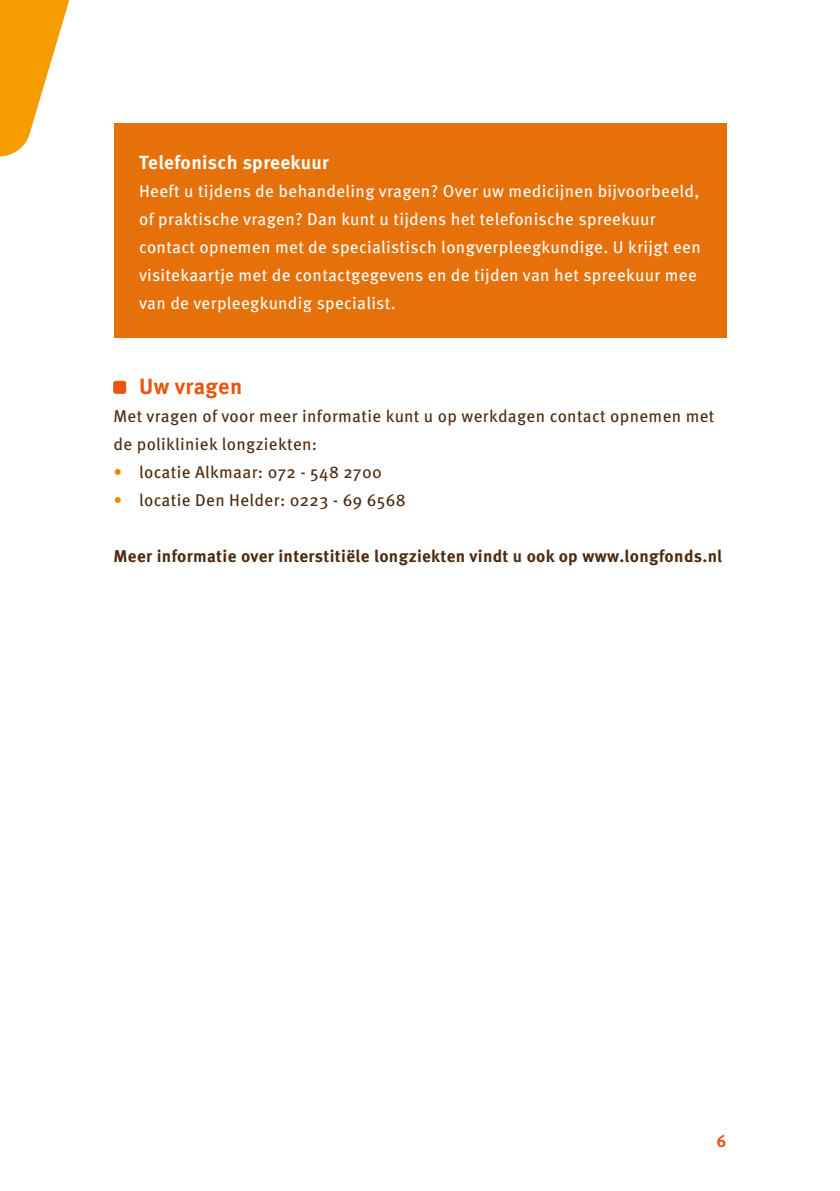
<style>
.page{position:relative;width:840px;height:1191px;background:#fff}
.page>*{position:absolute;margin:0;border:0;box-sizing:border-box;transform-origin:0 0}
.t1{font:700 22px "Meta Pro";letter-spacing:.015em;color:#ea560d}
.t2{font:700 19px "Meta Pro";letter-spacing:.02em;color:#fff}
.t3{font:17px/28px "Meta Pro";letter-spacing:.02em;color:#fff}
.t4{font:17px/28px "Meta Pro";letter-spacing:.02em;color:#4b2a0e}
.t5{font:700 17px "Meta Pro";letter-spacing:.02em;color:#4b2a0e}
.t6{font:700 17px "Meta Pro";color:#ea560d}
.s1{color:#f08300}
</style>
<div class="page">
<svg style="left:0;top:0;width:70px;height:156px"></svg>
<div style="left:114px;top:381px;width:12px;height:12px;background:#ea560d;border-radius:2px"></div>
<div style="left:113px;top:381px;width:13px;height:12px;border:1px solid #ea560d;border-radius:2px"></div>
<div style="left:113px;top:123px;width:613px;height:214px;background:#e6710a"></div>
<p class="t2" style="left:139px;top:148px;width:191px">Telefonisch spreekuur</p>
<p class="t3" style="left:139px;top:176px;width:563px">Heeft u tijdens de behandeling vragen? Over uw medicijnen bijvoorbeeld, of praktische vragen? Dan kunt u tijdens het telefonische spreekuur contact opnemen met de specialistisch longverpleegkundige. U krijgt een visitekaartje met de contactgegevens en de tijden van het spreekuur mee van de verpleegkundig specialist.</p>
<p class="t1" style="left:139px;top:369px;width:105px">Uw vragen</p>
<p class="t4" style="left:113px;top:400px;width:602px">Met vragen of voor meer informatie kunt u op werkdagen contact opnemen met de polikliniek longziekten:</p>
<p class="t4" style="left:113px;top:456px;width:269px"><span class="s1">•</span> locatie Alkmaar: 072 - 548 2700</p>
<p class="t4" style="left:113px;top:484px;width:293px"><span class="s1">•</span> locatie Den Helder: 0223 - 69 6568</p>
<p class="t5" style="left:113px;top:542px;width:610px">Meer informatie over interstitiële longziekten vindt u ook op www.longfonds.nl</p>
<p class="t6" style="left:716px;top:1127px;width:11px">6</p>
</div>
